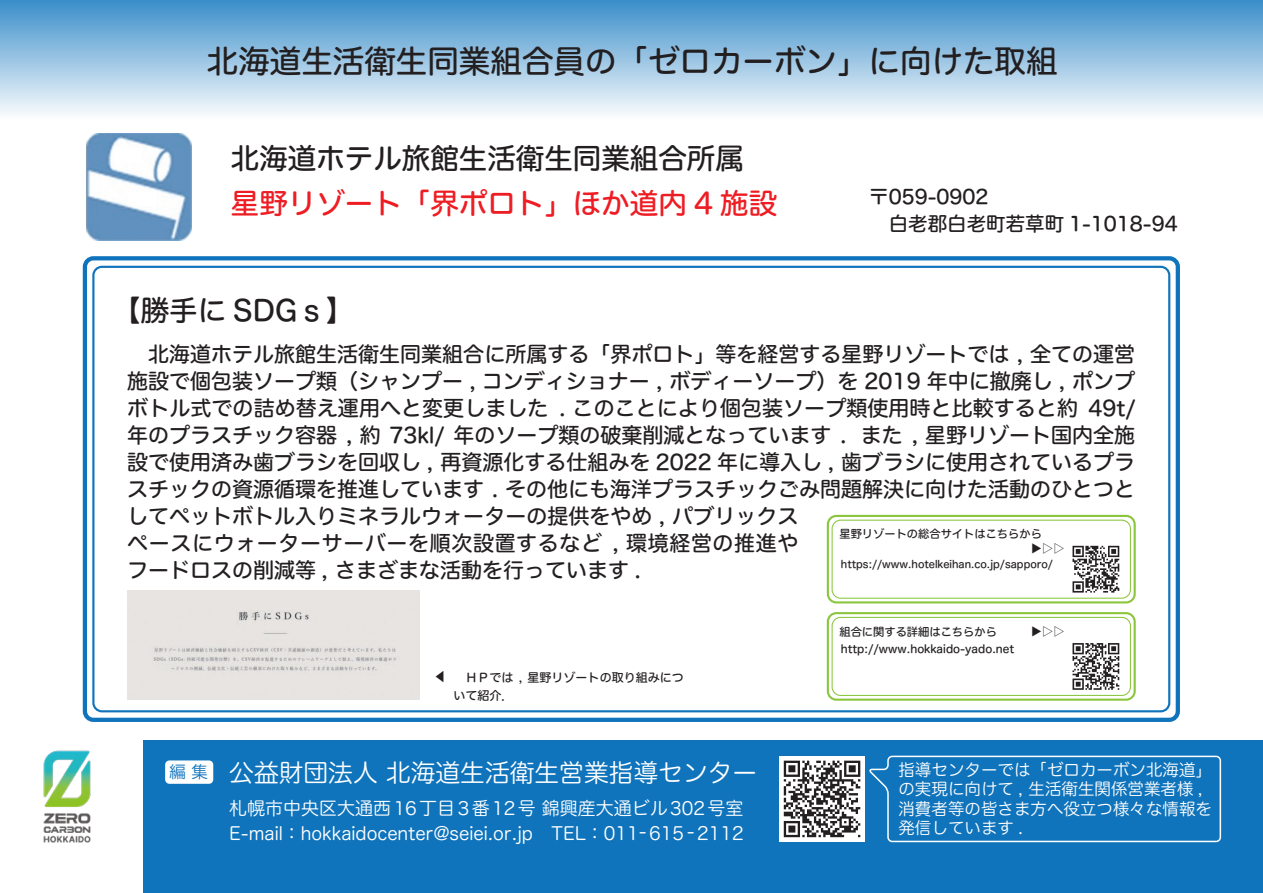
<style>
.page{position:relative;width:1263px;height:893px;background:#fff}
.page>*{position:absolute;margin:0;border:0;box-sizing:border-box;transform-origin:0 0}
.t1{font:31.5px "Hira Maru Std W5";color:#231f20}
.t2{font:28.5px "Hira Maru Std W5";color:#231f20}
.t3{font:28.5px "Hira Maru Std W5";color:#ee1d23}
.t4{font:24.75px "Hira Maru Std W3";color:#fff}
.t5{font:21px/27px "Hira Maru Std W5";color:#231f20}
.t6{font:19.5px/27px "Hira Maru Std W5";color:#231f20}
.t7{font:18px/24.8px "Hira Maru Std W3";color:#fff}
.t8{font:16.5px/19.5px "Hira Maru Std W3";color:#fff}
.t9{font:16.5px "Hira Maru Std W3";color:#1074bc}
.t10{font:12px/18px "Hira Maru Std W5";color:#231f20}
.t11{font:12px "Koz Go Pr 6 N";color:#231f20}
.t12{font:11.25px "Hira Maru Std W5";color:#231f20}
.t13{font:11.25px/11.2px "Koz Go Pr 6 N";color:#231f20}
.t14{font:10.5px "Hira Maru Std W5";color:#231f20}
</style>
<div class="page">
<div style="left:0;top:740px;width:1263px;height:153px;background:#1074bc"></div>
<div style="left:0;top:740px;width:142px;height:153px;background:#fff"></div>
<div style="left:0;top:0;width:1263px;height:119px;background:linear-gradient(to bottom,#3b8eca,#fcfdfe)"></div>
<img style="left:43px;top:750px;width:48px;height:93px">
<div style="left:83px;top:256px;width:1097px;height:466px;border:4px solid #1074bc;border-radius:9px"></div>
<div style="left:165px;top:760px;width:48px;height:24px;background:#fff;border-radius:4px"></div>
<svg style="left:779px;top:756px;width:85px;height:85px"></svg>
<svg style="left:784px;top:761px;width:76px;height:76px;background:#908e8f"></svg>
<svg style="left:869px;top:755px;width:353px;height:88px"></svg>
<img style="left:86px;top:134px;width:105px;height:106px">
<div style="left:827px;top:515px;width:309px;height:88px;border:2px solid #8bc63e;border-radius:9px"></div>
<div style="left:831px;top:520px;width:300px;height:79px;border:1px solid #8bc63e;border-radius:9px"></div>
<div style="left:827px;top:612px;width:309px;height:89px;border:2px solid #8bc63e;border-radius:9px"></div>
<div style="left:831px;top:617px;width:300px;height:79px;border:1px solid #8bc63e;border-radius:9px"></div>
<svg style="left:1072px;top:643px;width:47px;height:47px"></svg>
<img style="left:127px;top:591px;width:293px;height:109px">
<svg style="left:1072px;top:546px;width:47px;height:47px"></svg>
<h1 class="t1" style="left:207px;top:38px;width:852px">北海道生活衛生同業組合員の「ゼロカーボン」に向けた取組</h1>
<h2 class="t2" style="left:231px;top:137px;width:515px">北海道ホテル旅館生活衛生同業組合所属</h2>
<h2 class="t3" style="left:231px;top:182px;width:548px">星野リゾート「界ポロト」ほか道内 4 施設</h2>
<p class="t6" style="left:869px;top:183px;width:310px">〒059-0902<br>　白老郡白老町若草町 1-1018-94</p>
<h2 class="t2" style="left:112px;top:289px;width:244px">【勝手に SDGｓ】</h2>
<p class="t5" style="left:127px;top:340px;width:1010px">　北海道ホテル旅館生活衛生同業組合に所属する「界ポロト」等を経営する星野リゾートでは , 全ての運営施設で個包装ソープ類（シャンプー , コンディショナー , ボディーソープ）を 2019 年中に撤廃し , ポンプボトル式での詰め替え運用へと変更しました . このことにより個包装ソープ類使用時と比較すると約 49t/年のプラスチック容器 , 約 73kl/ 年のソープ類の破棄削減となっています . また , 星野リゾート国内全施設で使用済み歯ブラシを回収し , 再資源化する仕組みを 2022 年に導入し , 歯ブラシに使用されているプラスチックの資源循環を推進しています . その他にも海洋プラスチックごみ問題解決に向けた活動のひとつとしてペットボトル入りミネラルウォーターの提供をやめ , パブリックス<br>ペースにウォーターサーバーを順次設置するなど , 環境経営の推進や<br>フードロスの削減等 , さまざまな活動を行っています .</p>
<p class="t12" style="left:839px;top:526px;width:204px">星野リゾートの総合サイトはこちらから</p>
<p class="t12" style="left:1028px;top:554px;width:13px;rotate:-90deg">▼</p>
<p class="t13" style="left:1042px;top:554px;width:13px;rotate:-90deg">▽ ▽</p>
<p class="t14" style="left:841px;top:556px;width:214px">https://www.hotelkeihan.co.jp/sapporo/</p>
<p class="t11" style="left:446px;top:683px;width:13px;rotate:-180deg">▶</p>
<p class="t10" style="left:454px;top:668px;width:232px">　ＨＰでは , 星野リゾートの取り組みについて紹介．</p>
<p class="t12" style="left:839px;top:623px;width:159px">組合に関する詳細はこちらから</p>
<p class="t12" style="left:1028px;top:636px;width:13px;rotate:-90deg">▼</p>
<p class="t13" style="left:1042px;top:636px;width:13px;rotate:-90deg">▽ ▽</p>
<p class="t12" style="left:841px;top:640px;width:175px">http://www.hokkaido-yado.net</p>
<p class="t4" style="left:229px;top:754px;width:529px">公益財団法人 北海道生活衛生営業指導センター</p>
<p class="t7" style="left:229px;top:795px;width:516px">札幌市中央区大通西16丁目3番12号 錦興産大通ビル302号室<br>E-mail：hokkaidocenter@seiei.or.jp　TEL：011-615-2112</p>
<p class="t9" style="left:170px;top:760px;width:40px">編 集</p>
<p class="t8" style="left:898px;top:760px;width:315px">指導センターでは「ゼロカーボン北海道」の実現に向けて , 生活衛生関係営業者様 ,消費者等の皆さま方へ役立つ様々な情報を発信しています .</p>
</div>
